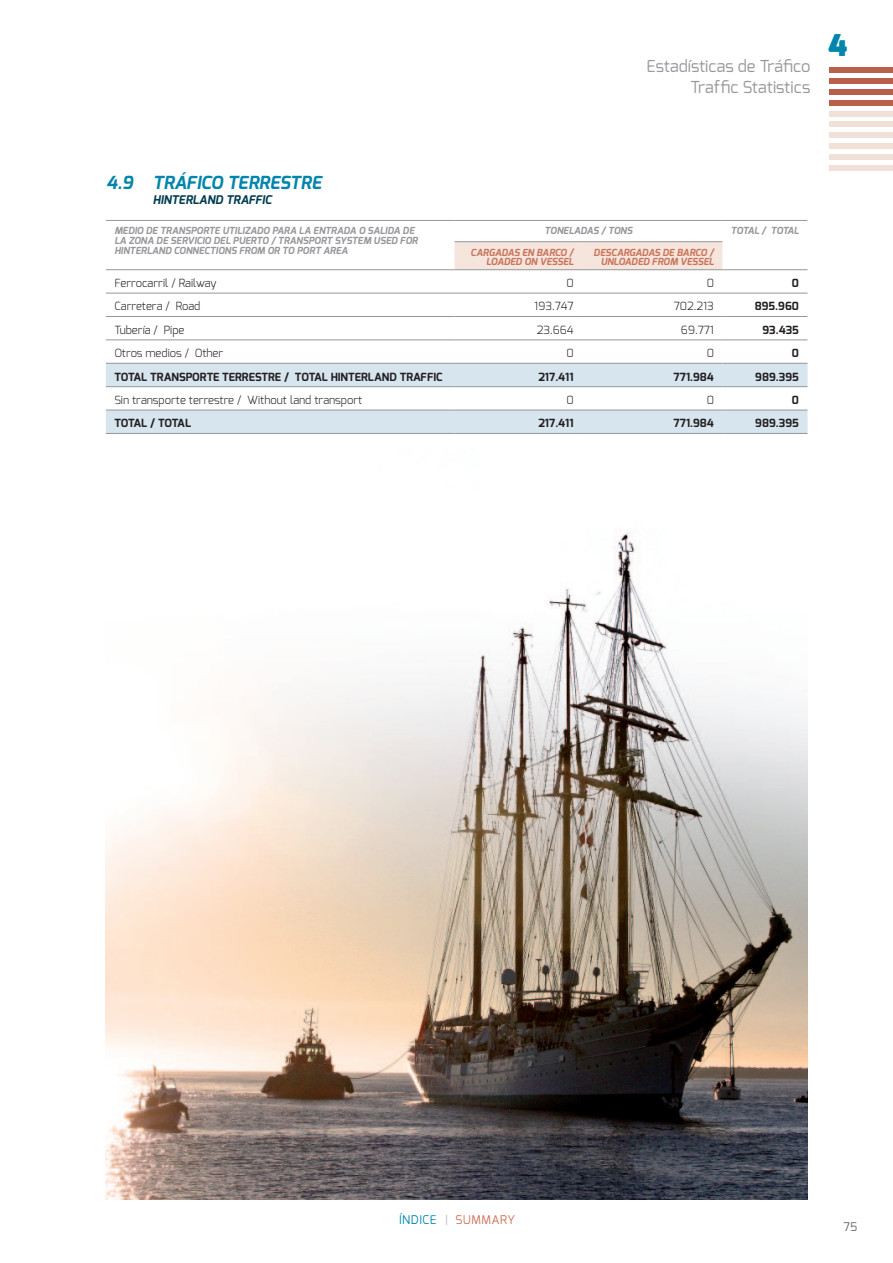
<style>
.page{position:relative;width:893px;height:1263px;background:#fff}
.page>*{position:absolute;margin:0;border:0;box-sizing:border-box;transform-origin:0 0}
.t1{font:900 30px "Exo";color:#0086ac}
.t2{font:italic 700 18px "Exo";color:#0086ac}
.t3{font:16.5px/21px "Exo";color:#95979a;text-align:right}
.t4{font:italic 700 12px "Exo";color:#003c51}
.t5{font:12px "Exo";letter-spacing:.04em;color:#cb735a}
.t6{font:12px "Exo";color:#6c6d70}
.t7{font:300 11.25px "Exo";color:#231f20}
.t8{font:700 11.25px "Exo";color:#231f20}
.t9{font:700 11.25px "Exo";letter-spacing:-.02em;color:#231f20}
.t10{font:italic 700 9.75px/9.8px "Exo";color:#95979a}
.t11{font:italic 700 9.75px/9.8px "Exo";color:#cb735a;text-align:right}
.s1{color:#0086ac}
.s2{color:#bcbdc0}
</style>
<div class="page">
<div style="left:829px;top:67px;width:64px;height:6px;background:#b8604c"></div>
<div style="left:829px;top:78px;width:64px;height:6px;background:#b8604c"></div>
<div style="left:829px;top:89px;width:64px;height:6px;background:#b8604c"></div>
<div style="left:829px;top:100px;width:64px;height:5px;background:#b8604c"></div>
<div style="left:829px;top:111px;width:64px;height:5px;background:#f1e0d8"></div>
<div style="left:829px;top:122px;width:64px;height:5px;background:#f1e0d8"></div>
<div style="left:829px;top:133px;width:64px;height:5px;background:#f1e0d8"></div>
<div style="left:829px;top:154px;width:64px;height:6px;background:#f1e0d8"></div>
<div style="left:829px;top:143px;width:64px;height:6px;background:#f1e0d8"></div>
<div style="left:829px;top:165px;width:64px;height:6px;background:#f1e0d8"></div>
<div style="left:455px;top:242px;width:267px;height:27px;background:#f5e5dc"></div>
<svg style="left:106px;top:364px;width:701px;height:69px;fill:#d6e5ee"></svg>
<hr style="left:106px;top:220px;width:349px;height:1px;background:#95979a">
<hr style="left:455px;top:220px;width:127px;height:1px;background:#95979a">
<hr style="left:582px;top:220px;width:140px;height:1px;background:#95979a">
<hr style="left:722px;top:220px;width:85px;height:1px;background:#95979a">
<hr style="left:455px;top:241px;width:127px;height:1px;background:#95979a">
<hr style="left:582px;top:241px;width:140px;height:1px;background:#95979a">
<hr style="left:106px;top:269px;width:349px;height:1px;background:#95979a">
<hr style="left:455px;top:269px;width:127px;height:1px;background:#95979a">
<hr style="left:582px;top:269px;width:140px;height:1px;background:#95979a">
<hr style="left:722px;top:269px;width:85px;height:1px;background:#95979a">
<hr style="left:106px;top:293px;width:349px;height:1px;background:#95979a">
<hr style="left:455px;top:293px;width:127px;height:1px;background:#95979a">
<hr style="left:582px;top:293px;width:140px;height:1px;background:#95979a">
<hr style="left:722px;top:293px;width:85px;height:1px;background:#95979a">
<hr style="left:106px;top:316px;width:349px;height:1px;background:#95979a">
<hr style="left:455px;top:316px;width:127px;height:1px;background:#95979a">
<hr style="left:582px;top:316px;width:140px;height:1px;background:#95979a">
<hr style="left:722px;top:316px;width:85px;height:1px;background:#95979a">
<hr style="left:106px;top:340px;width:349px;height:1px;background:#95979a">
<hr style="left:455px;top:340px;width:127px;height:1px;background:#95979a">
<hr style="left:582px;top:340px;width:140px;height:1px;background:#95979a">
<hr style="left:722px;top:340px;width:85px;height:1px;background:#95979a">
<hr style="left:106px;top:363px;width:349px;height:1px;background:#95979a">
<hr style="left:455px;top:363px;width:127px;height:1px;background:#95979a">
<hr style="left:582px;top:363px;width:140px;height:1px;background:#95979a">
<hr style="left:722px;top:363px;width:85px;height:1px;background:#95979a">
<hr style="left:106px;top:386px;width:349px;height:1px;background:#95979a">
<hr style="left:455px;top:386px;width:127px;height:1px;background:#95979a">
<hr style="left:582px;top:386px;width:140px;height:1px;background:#95979a">
<hr style="left:722px;top:386px;width:85px;height:1px;background:#95979a">
<hr style="left:106px;top:410px;width:349px;height:1px;background:#95979a">
<hr style="left:455px;top:410px;width:127px;height:1px;background:#95979a">
<hr style="left:582px;top:410px;width:140px;height:1px;background:#95979a">
<hr style="left:722px;top:410px;width:85px;height:1px;background:#95979a">
<hr style="left:106px;top:433px;width:349px;height:1px;background:#95979a">
<hr style="left:455px;top:433px;width:127px;height:1px;background:#95979a">
<hr style="left:582px;top:433px;width:140px;height:1px;background:#95979a">
<hr style="left:722px;top:433px;width:85px;height:1px;background:#95979a">
<img style="left:106px;top:532px;width:701px;height:667px">
<h3 class="t3" style="left:646px;top:56px;width:165px">Estadísticas de Tráfico<br>Traffic Statistics</h3>
<h1 class="t1" style="left:828px;top:26px;width:21px">4</h1>
<h2 class="t2" style="left:106px;top:171px;width:217px">4.9 TRÁFICO TERRESTRE</h2>
<p class="t4" style="left:153px;top:192px;width:120px">HINTERLAND TRAFFIC</p>
<p class="t10" style="left:114px;top:226px;width:305px">MEDIO DE TRANSPORTE UTILIZADO PARA LA ENTRADA O SALIDA DE<br>LA ZONA DE SERVICIO DEL PUERTO / TRANSPORT SYSTEM USED FOR<br>HINTERLAND CONNECTIONS FROM OR TO PORT AREA</p>
<p class="t10" style="left:545px;top:226px;width:89px">TONELADAS / TONS</p>
<p class="t10" style="left:731px;top:226px;width:70px">TOTAL / TOTAL</p>
<p class="t11" style="left:471px;top:247px;width:104px">CARGADAS EN BARCO /<br>LOADED ON VESSEL</p>
<p class="t11" style="left:594px;top:247px;width:122px">DESCARGADAS DE BARCO /<br>UNLOADED FROM VESSEL</p>
<p class="t7" style="left:114px;top:276px;width:104px">Ferrocarril / Railway</p>
<p class="t7" style="left:566px;top:276px;width:9px">0</p>
<p class="t7" style="left:707px;top:276px;width:9px">0</p>
<p class="t8" style="left:792px;top:276px;width:9px">0</p>
<p class="t7" style="left:114px;top:299px;width:88px">Carretera / Road</p>
<p class="t7" style="left:534px;top:299px;width:41px">193.747</p>
<p class="t7" style="left:674px;top:299px;width:42px">702.213</p>
<p class="t8" style="left:755px;top:299px;width:46px">895.960</p>
<p class="t7" style="left:114px;top:323px;width:72px">Tubería / Pipe</p>
<p class="t7" style="left:537px;top:323px;width:38px">23.664</p>
<p class="t7" style="left:681px;top:323px;width:35px">69.771</p>
<p class="t8" style="left:762px;top:323px;width:38px">93.435</p>
<p class="t7" style="left:114px;top:346px;width:110px">Otros medios / Other</p>
<p class="t7" style="left:566px;top:346px;width:9px">0</p>
<p class="t7" style="left:707px;top:346px;width:9px">0</p>
<p class="t8" style="left:792px;top:346px;width:9px">0</p>
<p class="t8" style="left:114px;top:369px;width:330px">TOTAL TRANSPORTE TERRESTRE / TOTAL HINTERLAND TRAFFIC</p>
<p class="t8" style="left:538px;top:369px;width:37px">217.411</p>
<p class="t8" style="left:673px;top:369px;width:42px">771.984</p>
<p class="t8" style="left:755px;top:369px;width:45px">989.395</p>
<p class="t7" style="left:114px;top:393px;width:249px">Sin transporte terrestre / Without land transport</p>
<p class="t7" style="left:566px;top:393px;width:9px">0</p>
<p class="t7" style="left:707px;top:393px;width:9px">0</p>
<p class="t8" style="left:792px;top:393px;width:9px">0</p>
<p class="t9" style="left:114px;top:416px;width:78px">TOTAL / TOTAL</p>
<p class="t8" style="left:538px;top:416px;width:37px">217.411</p>
<p class="t8" style="left:673px;top:416px;width:42px">771.984</p>
<p class="t8" style="left:755px;top:416px;width:45px">989.395</p>
<p class="t5" style="left:399px;top:1212px;width:117px"><span class="s1">ÍNDICE</span> <span class="s2">|</span> SUMMARY</p>
<p class="t6" style="left:843px;top:1218px;width:15px">75</p>
</div>
